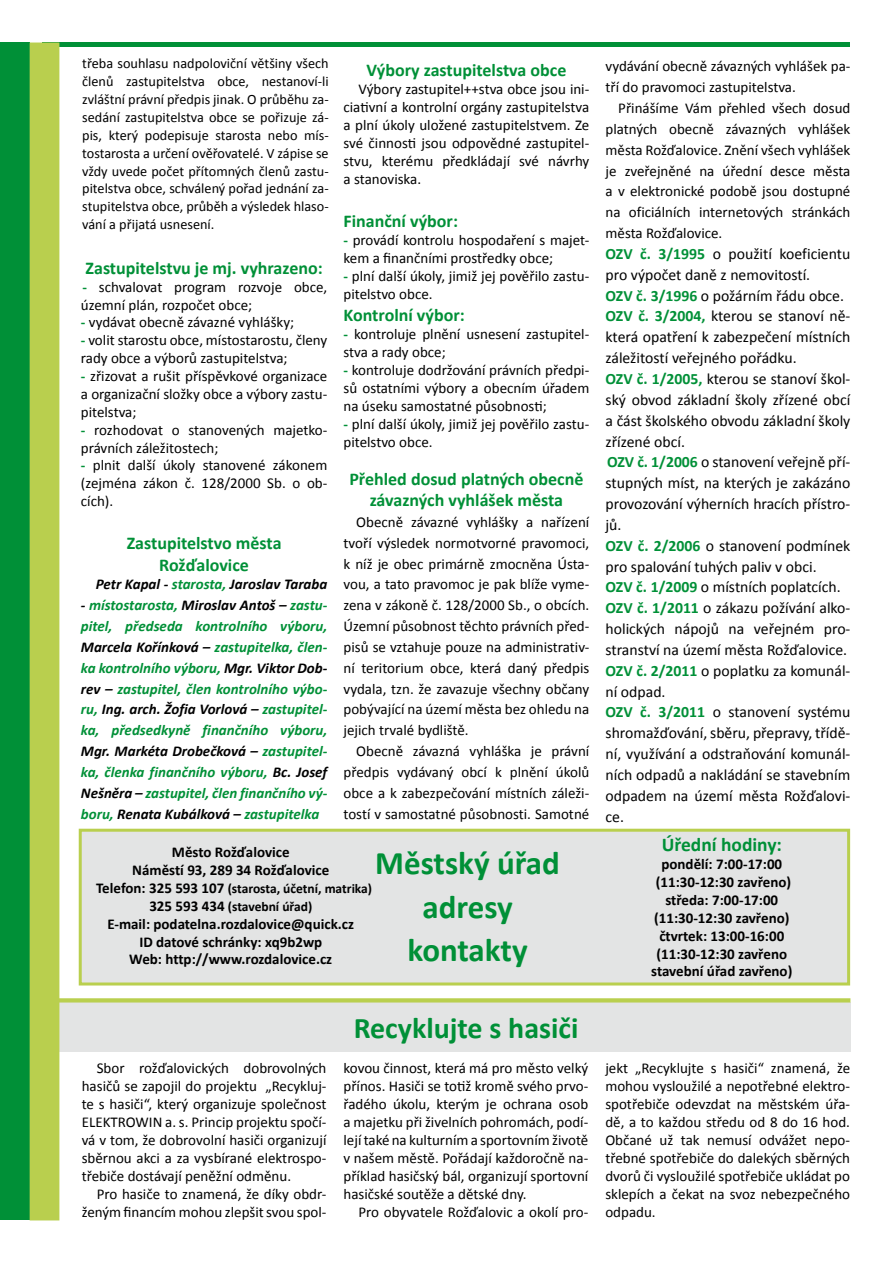
<style>
.page{position:relative;width:893px;height:1263px;background:#fff}
.page>*{position:absolute;margin:0;border:0;box-sizing:border-box;transform-origin:0 0}
.t1{font:700 33px/43.5px "Calibri";color:#009037;text-align:center}
.t2{font:700 30px "Calibri";color:#009037}
.t3{font:700 19.5px "Calibri";color:#009037}
.t4{font:700 18px/21.6px "Calibri";color:#009037;text-align:center}
.t5{font:15.75px/20.9px "Calibri";color:#000}
.t6{font:15px/18px "Calibri";color:#000;text-align:justify}
.t7{font:italic 700 15px/20.9px "Calibri";color:#009037;text-align:justify}
.t8{font:700 15px/17.9px "Calibri";color:#000;text-align:center}
.t9{font:italic 700 15px "Calibri";color:#000}
.t10{font:14.25px/17.9px "Calibri";color:#000;text-align:justify}
.t11{font:700 13.5px/17.9px "Calibri";color:#000;text-align:center}
.s1{font-weight:700;color:#009037}
.s2{color:#009037}
.s3{color:#000}
.s4{font-size:15px}
</style>
<div class="page">
<hr style="left:43px;top:43px;width:807px;height:4px;background:#009037">
<div style="left:79px;top:829px;width:771px;height:156px;background:#e3e4e4;border:3px solid #b9cf4e"></div>
<div style="left:55px;top:1002px;width:795px;height:50px;background:#e3e4e4"></div>
<div style="left:0;top:43px;width:30px;height:1177px;background:#009037"></div>
<div style="left:30px;top:43px;width:29px;height:1177px;background:#b9cf4e"></div>
<svg style="left:57px;top:998px;width:793px;height:4px;background:#bdd25a"></svg>
<p class="t10" style="left:82px;top:54px;width:248px">třeba souhlasu nadpoloviční většiny všech členů zastupitelstva obce, nestanoví-li zvláštní právní předpis jinak. O průběhu za&shy;sedání zastupitelstva obce se pořizuje zá&shy;pis, který podepisuje starosta nebo mís&shy;tostarosta a určení ověřovatelé. V zápise se vždy uvede počet přítomných členů zastu&shy;pitelstva obce, schválený pořad jednání za&shy;stupitelstva obce, průběh a výsledek hlaso&shy;vání a přijatá usnesení.</p>
<p class="t4" style="left:86px;top:256px;width:239px">Zastupitelstvu je mj. vyhrazeno:</p>
<p class="t6" style="left:81px;top:277px;width:248px"><span class="s1">-</span> schvalovat program rozvoje obce, územní plán, rozpočet obce;</p>
<p class="t6" style="left:81px;top:313px;width:215px"><span class="s1">-</span> vydávat obecně závazné vyhlášky;</p>
<p class="t6" style="left:81px;top:331px;width:248px"><span class="s1">-</span> volit starostu obce, místostarostu, členy rady obce a výborů zastupitelstva;</p>
<p class="t6" style="left:81px;top:366px;width:248px"><span class="s1">-</span> zřizovat a rušit příspěvkové organizace a organizační složky obce a výbory zastu&shy;pitelstva;</p>
<p class="t6" style="left:81px;top:420px;width:248px"><span class="s1">-</span> rozhodovat o stanovených majetko&shy;právních záležitostech;</p>
<p class="t6" style="left:81px;top:456px;width:248px"><span class="s1">-</span> plnit další úkoly stanovené zákonem (zejména zákon č. 128/2000 Sb. o ob&shy;cích).</p>
<p class="t4" style="left:127px;top:532px;width:156px">Zastupitelstvo města<br>Rožďalovice</p>
<p class="t9" style="left:96px;top:575px;width:233px">Petr Kapal - <span class="s2">starosta,</span> Jaroslav Taraba</p>
<p class="t7" style="left:81px;top:594px;width:248px"><span class="s3">-</span> místostarosta, <span class="s3">Miroslav Antoš –</span> zastu&shy;pitel, předseda kontrolního výboru, <span class="s3">Marcela Kořínková –</span> zastupitelka, člen&shy;ka kontrolního výboru, <span class="s3">Mgr. Viktor Dob&shy;rev –</span> zastupitel, člen kontrolního výbo&shy;ru, <span class="s3">Ing. arch. Žofia Vorlová –</span> zastupitel&shy;ka, předsedkyně finančního výboru, <span class="s3">Mgr. Markéta Drobečková –</span> zastupitel&shy;ka, členka finančního výboru, <span class="s3">Bc. Josef Nešněra –</span> zastupitel, člen finančního vý&shy;boru, <span class="s3">Renata Kubálková –</span> zastupitelka</p>
<p class="t4" style="left:366px;top:59px;width:201px">Výbory zastupitelstva obce</p>
<p class="t6" style="left:344px;top:80px;width:247px;text-indent:15px">Výbory zastupitel++stva obce jsou ini&shy;ciativní a kontrolní orgány zastupitelstva a plní úkoly uložené zastupitelstvem. Ze své činnosti jsou odpovědné zastupitel&shy;stvu, kterému předkládají své návrhy a stanoviska.</p>
<p class="t4" style="left:344px;top:210px;width:116px">Finanční výbor:</p>
<p class="t6" style="left:344px;top:231px;width:247px"><span class="s1">-</span> provádí kontrolu hospodaření s majet&shy;kem a finančními prostředky obce;</p>
<p class="t6" style="left:344px;top:267px;width:247px"><span class="s1">-</span> plní další úkoly, jimiž jej pověřilo zastu&shy;pitelstvo obce.</p>
<p class="t4" style="left:344px;top:303px;width:123px">Kontrolní výbor:</p>
<p class="t6" style="left:344px;top:324px;width:247px"><span class="s1">-</span> kontroluje plnění usnesení zastupitel&shy;stva a rady obce;</p>
<p class="t6" style="left:344px;top:360px;width:247px"><span class="s1">-</span> kontroluje dodržování právních předpi&shy;sů ostatními výbory a obecním úřadem na úseku samostatné působnosti;</p>
<p class="t6" style="left:344px;top:414px;width:247px"><span class="s1">-</span> plní další úkoly, jimiž jej pověřilo zastu&shy;pitelstvo obce.</p>
<p class="t4" style="left:349px;top:467px;width:236px">Přehled dosud platných obecně závazných vyhlášek města</p>
<p class="t6" style="left:344px;top:511px;width:247px;line-height:20.9px;text-indent:13px">Obecně závazné vyhlášky a nařízení tvoří výsledek normotvorné pravomoci, k níž je obec primárně zmocněna Ústa&shy;vou, a tato pravomoc je pak blíže vyme&shy;zena v zákoně č. 128/2000 Sb., o obcích.<br>Územní působnost těchto právních před&shy;pisů se vztahuje pouze na administrativ&shy;ní teritorium obce, která daný předpis vydala, tzn. že zavazuje všechny občany pobývající na území města bez ohledu na jejich trvalé bydliště.</p>
<p class="t6" style="left:344px;top:740px;width:247px;line-height:20.9px;text-indent:13px">Obecně závazná vyhláška je právní předpis vydávaný obcí k plnění úkolů obce a k zabezpečování místních záleži&shy;tostí v samostatné působnosti. Samotné</p>
<p class="t8" style="left:132px;top:843px;width:199px">Město Rožďalovice<br>Náměstí 93, 289 34 Rožďalovice</p>
<p class="t11" style="left:96px;top:879px;width:277px"><span class="s4">Telefon: 325 593 107</span> (starosta, účetní, matrika)<br><span class="s4">325 593 434</span> (stavební úřad)</p>
<p class="t8" style="left:107px;top:914px;width:248px">E-mail: podatelna.rozdalovice@quick.cz<br>ID datové schránky: xq9b2wp<br>Web: http://www.rozdalovice.cz</p>
<h1 class="t1" style="left:375px;top:840px;width:186px">Městský úřad adresy kontakty</h1>
<p class="t6" style="left:82px;top:1059px;width:246px;text-indent:15px">Sbor rožďalovických dobrovolných hasičů se zapojil do projektu „Recykluj&shy;te s hasiči“, který organizuje společnost ELEKTROWIN a. s. Princip projektu spočí&shy;vá v tom, že dobrovolní hasiči organizují sběrnou akci a za vysbírané elektrospo&shy;třebiče dostávají peněžní odměnu.</p>
<p class="t6" style="left:82px;top:1185px;width:246px;text-align:right">Pro hasiče to znamená, že díky obdr&shy;ženým financím mohou zlepšit svou spol-</p>
<h2 class="t2" style="left:354px;top:1009px;width:226px">Recyklujte s hasiči</h2>
<p class="t6" style="left:344px;top:1059px;width:246px">kovou činnost, která má pro město velký přínos. Hasiči se totiž kromě svého prvo&shy;řadého úkolu, kterým je ochrana osob a majetku při živelních pohromách, podí&shy;lejí také na kulturním a sportovním životě v našem městě. Pořádají každoročně na&shy;příklad hasičský bál, organizují sportovní hasičské soutěže a dětské dny.</p>
<p class="t6" style="left:359px;top:1203px;width:231px">Pro obyvatele Rožďalovic a okolí pro-</p>
<p class="t6" style="left:605px;top:55px;width:246px;line-height:20.9px">vydávání obecně závazných vyhlášek pa&shy;tří do pravomoci zastupitelstva.</p>
<p class="t6" style="left:605px;top:97px;width:246px;line-height:20.9px;text-indent:13px">Přinášíme Vám přehled všech dosud platných obecně závazných vyhlášek města Rožďalovice. Znění všech vyhlášek je zveřejněné na úřední desce města a v elektronické podobě jsou dostupné na oficiálních internetových stránkách města Rožďalovice.</p>
<p class="t5" style="left:605px;top:243px;width:246px"><span class="s1">OZV č. 3/1995</span> o použití koeficientu pro výpočet daně z nemovitostí.<br><span class="s1">OZV č. 3/1996</span> o požárním řádu obce.<br><span class="s1">OZV č. 3/2004,</span> kterou se stanoví ně&shy;která opatření k zabezpečení místních záležitostí veřejného pořádku.<br><span class="s1">OZV č. 1/2005,</span> kterou se stanoví škol&shy;ský obvod základní školy zřízené obcí a část školského obvodu základní školy zřízené obcí.<br><span class="s1">OZV č. 1/2006</span> o stanovení veřejně pří&shy;stupných míst, na kterých je zakázáno provozování výherních hracích přístro&shy;jů.<br><span class="s1">OZV č. 2/2006</span> o stanovení podmínek pro spalování tuhých paliv v obci.<br><span class="s1">OZV č. 1/2009</span> o místních poplatcích.<br><span class="s1">OZV č. 1/2011</span> o zákazu požívání alko&shy;holických nápojů na veřejném pro&shy;stranství na území města Rožďalovice.<br><span class="s1">OZV č. 2/2011</span> o poplatku za komunál&shy;ní odpad.<br><span class="s1">OZV č. 3/2011</span> o stanovení systému shromažďování, sběru, přepravy, třídě&shy;ní, využívání a odstraňování komunál&shy;ních odpadů a nakládání se stavebním odpadem na území města Rožďalovi&shy;ce.</p>
<h3 class="t3" style="left:662px;top:833px;width:122px">Úřední hodiny:</h3>
<p class="t8" style="left:651px;top:854px;width:143px">pondělí: 7:00-17:00 (11:30-12:30 zavřeno) středa: 7:00-17:00 (11:30-12:30 zavřeno) čtvrtek: 13:00-16:00 (11:30-12:30 zavřeno stavební úřad zavřeno)</p>
<p class="t6" style="left:605px;top:1059px;width:246px">jekt „Recyklujte s hasiči“ znamená, že mohou vysloužilé a nepotřebné elektro&shy;spotřebiče odevzdat na městském úřa&shy;dě, a to každou středu od 8 do 16 hod.<br>Občané už tak nemusí odvážet nepo&shy;třebné spotřebiče do dalekých sběrných dvorů či vysloužilé spotřebiče ukládat po sklepích a čekat na svoz nebezpečného odpadu.</p>
</div>
